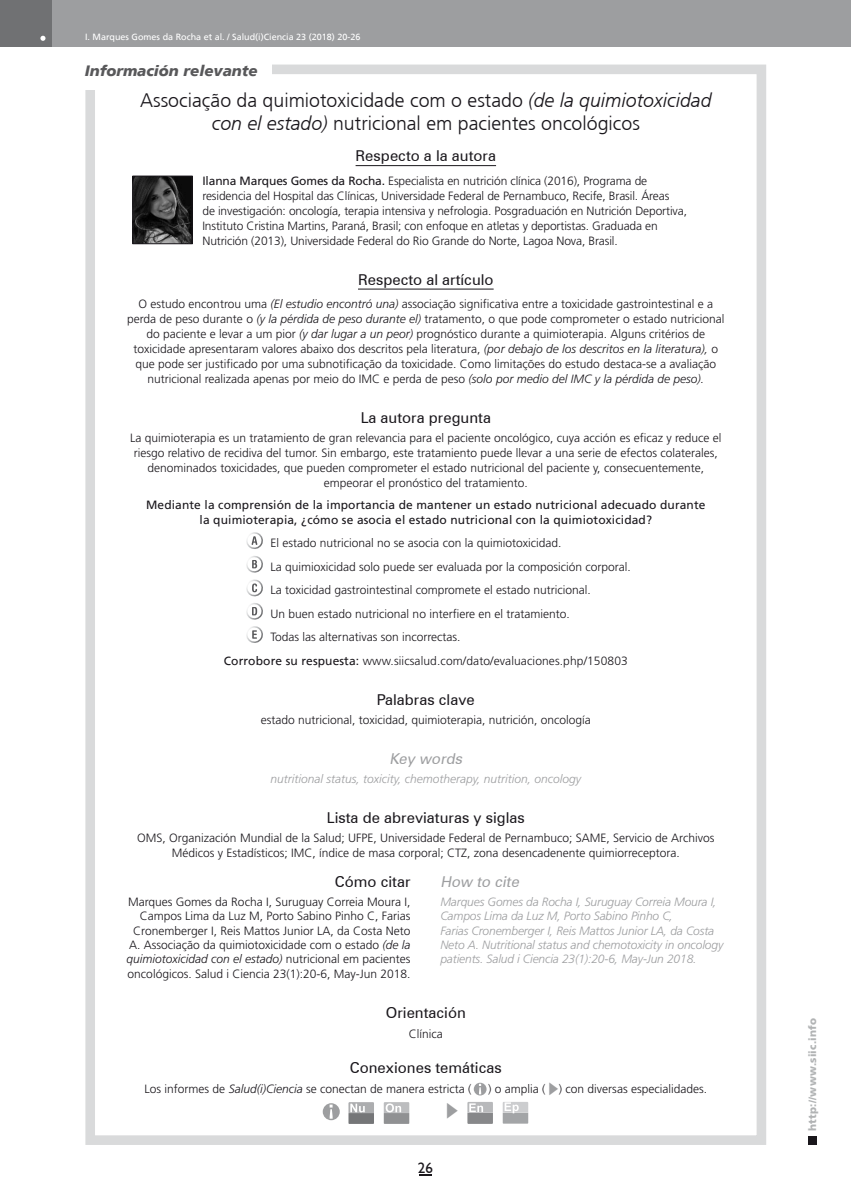
<style>
.page{position:relative;width:851px;height:1191px;background:#fff}
.page>*{position:absolute;margin:0;border:0;box-sizing:border-box;transform-origin:0 0}
.t1{font:300 19.5px/22.5px "Frutiger";color:#1a171c;text-align:center}
.t2{font:16.5px "Koz Min Pr 6 N";color:#9d9ea0}
.t3{font:15px "Zurich BT";color:#1a171c}
.t4{font:italic 900 15px "Frutiger";color:#58585a}
.t5{font:italic 15px "Zurich BT";color:#9d9ea0}
.t6{font:15px "Humanist 521 BT";color:#1a171c}
.t7{font:13.5px "Koz Min Pr 6 N";color:#9d9ea0}
.t8{font:300 12px/15px "Frutiger LT Std";color:#1a171c;text-align:center}
.t9{font:italic 300 12px/14.4px "Frutiger LT Std";letter-spacing:-.01em;color:#9d9ea0}
.t10{font:12px/15px "Frutiger LT Std";letter-spacing:.01em;color:#1a171c;text-align:center}
.t11{font:900 10.5px "Frutiger";letter-spacing:.015em;color:#b1b3b4}
.t12{font:9px "Frutiger";color:#fff}
.s1{font-style:italic}
.s2{font-weight:400}
.s3{font-family:"Frutiger";font-weight:400}
</style>
<div class="page">
<div style="left:808px;top:1135px;width:8px;height:9px;background:#1a171c"></div>
<div style="left:38px;top:0;width:812px;height:47px;background:#9d9ea0"></div>
<div style="left:0;top:0;width:51px;height:47px;background:#707173"></div>
<svg style="left:40px;top:36px;width:5px;height:5px"></svg>
<svg style="left:419px;top:1174px;width:12px;height:2px"></svg>
<hr style="left:355px;top:165px;width:141px;height:1px;background:#1a171c">
<hr style="left:358px;top:289px;width:135px;height:1px;background:#1a171c">
<div style="left:85px;top:65px;width:681px;height:1080px;border:10px solid #d9dadb"></div>
<div style="left:85px;top:64px;width:187px;height:25px;background:#fff"></div>
<svg style="left:246px;top:532px;width:17px;height:111px"></svg>
<img style="left:135px;top:178px;width:55px;height:64px">
<div style="left:133px;top:176px;width:59px;height:68px;border:1px solid #1a171c"></div>
<svg style="left:348px;top:1102px;width:26px;height:22px"></svg>
<svg style="left:502px;top:1102px;width:26px;height:21px"></svg>
<svg style="left:383px;top:1102px;width:26px;height:21px"></svg>
<svg style="left:467px;top:1102px;width:26px;height:21px"></svg>
<div style="left:323px;top:1103px;width:17px;height:17px;background:#9d9ea0;border-radius:50%"></div>
<svg style="left:329px;top:1104px;width:3px;height:14px"></svg>
<svg style="left:473px;top:1082px;width:13px;height:13px"></svg>
<svg style="left:479px;top:1083px;width:2px;height:11px"></svg>
<p class="t12" style="left:85px;top:31px;width:277px">I. Marques Gomes da Rocha et al. / Salud(i)Ciencia 23 (2018) 20-26</p>
<p class="t4" style="left:85px;top:62px;width:174px">Información relevante</p>
<h1 class="t1" style="left:140px;top:89px;width:572px">Associação da quimiotoxicidade com o estado <span class="s1">(de la quimiotoxicidad con el estado)</span> nutricional em pacientes oncológicos</h1>
<p class="t3" style="left:355px;top:147px;width:142px">Respecto a la autora</p>
<p class="t8" style="left:202px;top:173px;width:486px;text-align:left"><span class="s2">Ilanna Marques Gomes da Rocha.</span> Especialista en nutrición clínica (2016), Programa de residencia del Hospital das Clínicas, Universidade Federal de Pernambuco, Recife, Brasil. Áreas<br>de investigación: oncología, terapia intensiva y nefrologia. Posgraduación en Nutrición Deportiva, Instituto Cristina Martins, Paraná, Brasil; con enfoque en atletas y deportistas. Graduada en Nutrición (2013), Universidade Federal do Rio Grande do Norte, Lagoa Nova, Brasil.</p>
<p class="t3" style="left:358px;top:270px;width:137px">Respecto al artículo</p>
<p class="t8" style="left:127px;top:297px;width:599px">O estudo encontrou uma <span class="s1">(El estudio encontró una)</span> associação significativa entre a toxicidade gastrointestinal e a perda de peso durante o <span class="s1">(y la pérdida de peso durante el)</span> tratamento, o que pode comprometer o estado nutricional do paciente e levar a um pior <span class="s1">(y dar lugar a un peor)</span> prognóstico durante a quimioterapia. Alguns critérios de toxicidade apresentaram valores abaixo dos descritos pela literatura, <span class="s1">(por debajo de los descritos en la literatura),</span> o que pode ser justificado por uma subnotificação da toxicidade. Como limitações do estudo destaca-se a avaliação nutricional realizada apenas por meio do IMC e perda de peso <span class="s1">(solo por medio del IMC y la pérdida de peso).</span></p>
<p class="t3" style="left:360px;top:408px;width:132px">La autora pregunta</p>
<p class="t8" style="left:130px;top:431px;width:592px">La quimioterapia es un tratamiento de gran relevancia para el paciente oncológico, cuya acción es eficaz y reduce el riesgo relativo de recidiva del tumor. Sin embargo, este tratamiento puede llevar a una serie de efectos colaterales, denominados toxicidades, que pueden comprometer el estado nutricional del paciente y, consecuentemente, empeorar el pronóstico del tratamiento.</p>
<p class="t10" style="left:146px;top:497px;width:561px">Mediante la comprensión de la importancia de mantener un estado nutricional adecuado durante la quimioterapia, ¿cómo se asocia el estado nutricional con la quimiotoxicidad?</p>
<p class="t8" style="left:270px;top:536px;width:292px">El estado nutricional no se asocia con la quimiotoxicidad.</p>
<p class="t8" style="left:270px;top:559px;width:362px">La quimioxicidad solo puede ser evaluada por la composición corporal.</p>
<p class="t8" style="left:270px;top:583px;width:322px">La toxicidad gastrointestinal compromete el estado nutricional.</p>
<p class="t8" style="left:270px;top:606px;width:301px">Un buen estado nutricional no interfiere en el tratamiento.</p>
<p class="t8" style="left:270px;top:630px;width:192px">Todas las alternativas son incorrectas.</p>
<p class="t8" style="left:224px;top:653px;width:405px"><span class="s3">Corrobore su respuesta:</span> www.siicsalud.com/dato/evaluaciones.php/150803</p>
<p class="t3" style="left:377px;top:690px;width:99px">Palabras clave</p>
<p class="t8" style="left:261px;top:712px;width:332px">estado nutricional, toxicidad, quimioterapia, nutrición, oncología</p>
<p class="t5" style="left:389px;top:749px;width:78px">Key words</p>
<p class="t9" style="left:270px;top:772px;width:312px">nutritional status, toxicity, chemotherapy, nutrition, oncology</p>
<p class="t3" style="left:326px;top:808px;width:200px">Lista de abreviaturas y siglas</p>
<p class="t8" style="left:137px;top:831px;width:578px">OMS, Organización Mundial de la Salud; UFPE, Universidade Federal de Pernambuco; SAME, Servicio de Archivos<br>Médicos y Estadísticos; IMC, índice de masa corporal; CTZ, zona desencadenente quimiorreceptora.</p>
<p class="t3" style="left:335px;top:872px;width:77px">Cómo citar</p>
<p class="t8" style="left:126px;top:894px;width:286px;line-height:14.4px;text-align:right">Marques Gomes da Rocha I, Suruguay Correia Moura I, Campos Lima da Luz M, Porto Sabino Pinho C, Farias Cronemberger I, Reis Mattos Junior LA, da Costa Neto A. Associação da quimiotoxicidade com o estado <span class="s1">(de la quimiotoxicidad con el estado)</span> nutricional em pacientes oncológicos. Salud i Ciencia 23(1):20-6, May-Jun 2018.</p>
<p class="t5" style="left:440px;top:872px;width:83px">How to cite</p>
<p class="t9" style="left:440px;top:894px;width:284px">Marques Gomes da Rocha I, Suruguay Correia Moura I, Campos Lima da Luz M, Porto Sabino Pinho C,<br>Farias Cronemberger I, Reis Mattos Junior LA, da Costa Neto A. Nutritional status and chemotoxicity in oncology patients. Salud i Ciencia 23(1):20-6, May-Jun 2018.</p>
<p class="t3" style="left:386px;top:1004px;width:82px">Orientación</p>
<p class="t8" style="left:409px;top:1026px;width:35px">Clínica</p>
<p class="t3" style="left:350px;top:1058px;width:153px">Conexiones temáticas</p>
<p class="t8" style="left:144px;top:1081px;width:328px">Los informes de <span class="s1">Salud(i)Ciencia</span> se conectan de manera estricta (</p>
<p class="t8" style="left:488px;top:1081px;width:220px">) o amplia ( ) con diversas especialidades.</p>
<p class="t7" style="left:546px;top:1081px;width:15px">▶</p>
<h2 class="t2" style="left:443px;top:1101px;width:18px">▶</h2>
<p class="t6" style="left:418px;top:1158px;width:17px">26</p>
<p class="t11" style="left:806px;top:1130px;width:114px;rotate:-90deg">http://www.siic.info</p>
</div>
